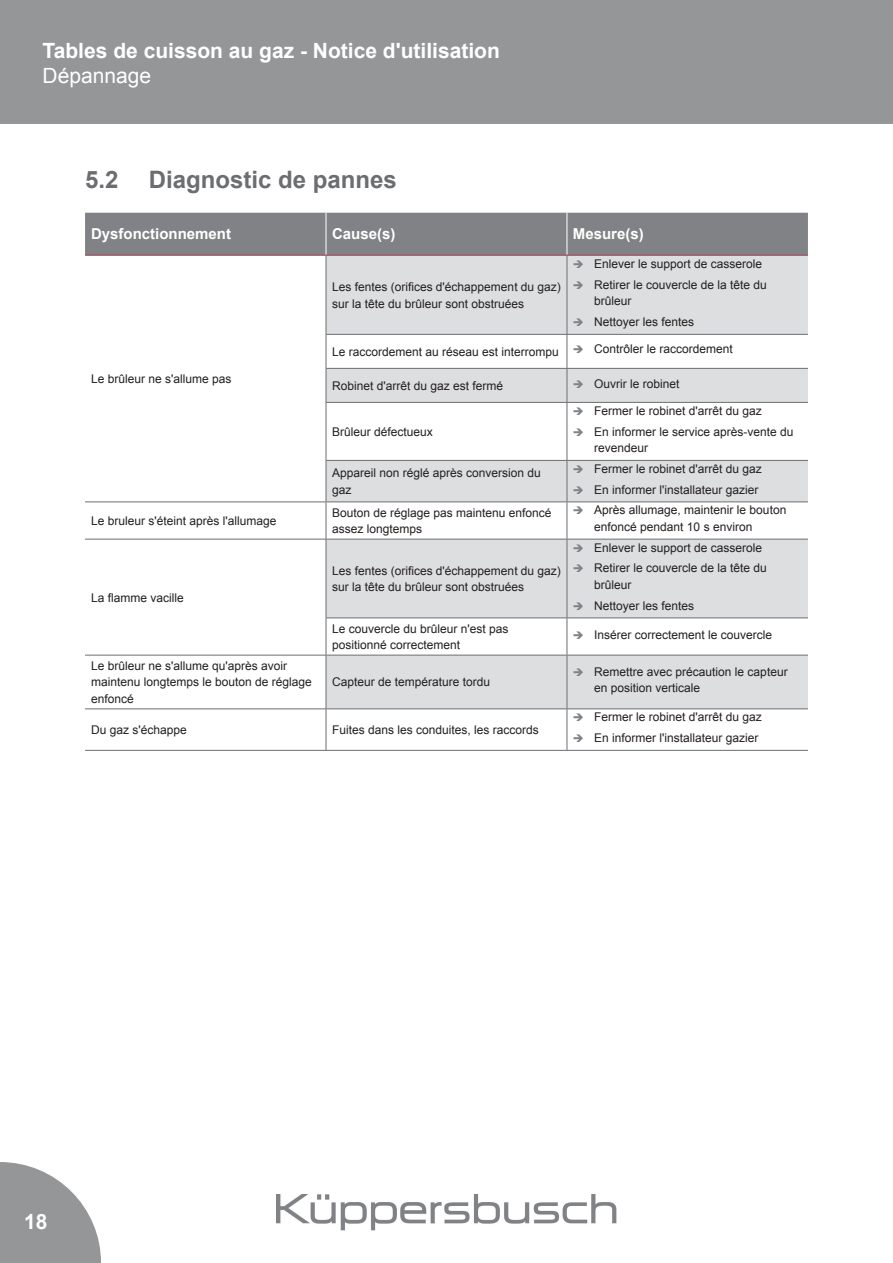
<style>
.page{position:relative;width:893px;height:1263px;background:#fff}
.page>*{position:absolute;margin:0;border:0;box-sizing:border-box;transform-origin:0 0}
.t1{font:700 24px "Arial";color:#6c6d70}
.t2{font:700 21px "Arial";color:#fff}
.t3{font:21px "Arial";color:#fff}
.t4{font:700 15px "Arial";color:#fff}
.t5{font:12px/16.5px "Arial";color:#231f20}
</style>
<div class="page">
<svg style="left:0;top:1162px;width:101px;height:101px"></svg>
<div style="left:0;top:0;width:893px;height:124px;background:#949697"></div>
<img style="left:277px;top:1194px;width:339px;height:36px">
<svg style="left:85px;top:268px;width:241px;height:482px"></svg>
<div style="left:327px;top:268px;width:481px;height:66px;background:#dddee0"></div>
<svg style="left:327px;top:335px;width:481px;height:415px;fill:#dddee0"></svg>
<hr style="left:326px;top:256px;width:1px;height:78px;background:#6c6d70">
<hr style="left:567px;top:256px;width:1px;height:78px;background:#6c6d70">
<hr style="left:326px;top:335px;width:1px;height:33px;background:#6c6d70">
<hr style="left:567px;top:335px;width:1px;height:33px;background:#6c6d70">
<hr style="left:326px;top:369px;width:1px;height:33px;background:#6c6d70">
<hr style="left:567px;top:369px;width:1px;height:33px;background:#6c6d70">
<hr style="left:326px;top:403px;width:1px;height:57px;background:#6c6d70">
<hr style="left:567px;top:403px;width:1px;height:57px;background:#6c6d70">
<hr style="left:326px;top:461px;width:1px;height:40px;background:#6c6d70">
<hr style="left:567px;top:461px;width:1px;height:40px;background:#6c6d70">
<hr style="left:326px;top:502px;width:1px;height:37px;background:#6c6d70">
<hr style="left:567px;top:502px;width:1px;height:37px;background:#6c6d70">
<hr style="left:326px;top:539px;width:1px;height:78px;background:#6c6d70">
<hr style="left:567px;top:539px;width:1px;height:78px;background:#6c6d70">
<hr style="left:326px;top:618px;width:1px;height:37px;background:#6c6d70">
<hr style="left:567px;top:618px;width:1px;height:37px;background:#6c6d70">
<hr style="left:326px;top:655px;width:1px;height:53px;background:#6c6d70">
<hr style="left:567px;top:655px;width:1px;height:53px;background:#6c6d70">
<hr style="left:326px;top:709px;width:1px;height:41px;background:#6c6d70">
<hr style="left:567px;top:709px;width:1px;height:41px;background:#6c6d70">
<hr style="left:85px;top:501px;width:241px;height:1px;background:#6c6d70">
<hr style="left:85px;top:539px;width:241px;height:1px;background:#6c6d70">
<hr style="left:85px;top:655px;width:241px;height:1px;background:#6c6d70">
<hr style="left:85px;top:708px;width:241px;height:1px;background:#6c6d70">
<hr style="left:85px;top:750px;width:241px;height:1px;background:#6c6d70">
<hr style="left:326px;top:334px;width:241px;height:1px;background:#6c6d70">
<hr style="left:567px;top:334px;width:241px;height:1px;background:#6c6d70">
<hr style="left:326px;top:368px;width:241px;height:1px;background:#6c6d70">
<hr style="left:567px;top:368px;width:241px;height:1px;background:#6c6d70">
<hr style="left:326px;top:402px;width:241px;height:1px;background:#6c6d70">
<hr style="left:567px;top:402px;width:241px;height:1px;background:#6c6d70">
<hr style="left:326px;top:460px;width:241px;height:1px;background:#6c6d70">
<hr style="left:567px;top:460px;width:241px;height:1px;background:#6c6d70">
<hr style="left:326px;top:501px;width:241px;height:1px;background:#6c6d70">
<hr style="left:567px;top:501px;width:241px;height:1px;background:#6c6d70">
<hr style="left:326px;top:539px;width:241px;height:1px;background:#6c6d70">
<hr style="left:567px;top:539px;width:241px;height:1px;background:#6c6d70">
<hr style="left:326px;top:617px;width:241px;height:1px;background:#6c6d70">
<hr style="left:567px;top:617px;width:241px;height:1px;background:#6c6d70">
<hr style="left:326px;top:655px;width:241px;height:1px;background:#6c6d70">
<hr style="left:567px;top:655px;width:241px;height:1px;background:#6c6d70">
<hr style="left:326px;top:708px;width:241px;height:1px;background:#6c6d70">
<hr style="left:567px;top:708px;width:241px;height:1px;background:#6c6d70">
<hr style="left:326px;top:750px;width:241px;height:1px;background:#6c6d70">
<hr style="left:567px;top:750px;width:241px;height:1px;background:#6c6d70">
<svg style="left:85px;top:213px;width:723px;height:55px;background:#99979a"></svg>
<svg style="left:574px;top:281px;width:9px;height:8px"></svg>
<svg style="left:574px;top:318px;width:9px;height:8px"></svg>
<svg style="left:574px;top:346px;width:9px;height:7px"></svg>
<svg style="left:574px;top:380px;width:9px;height:7px"></svg>
<svg style="left:574px;top:407px;width:9px;height:8px"></svg>
<svg style="left:574px;top:428px;width:9px;height:8px"></svg>
<svg style="left:574px;top:465px;width:9px;height:8px"></svg>
<svg style="left:574px;top:486px;width:9px;height:8px"></svg>
<svg style="left:574px;top:507px;width:9px;height:7px"></svg>
<svg style="left:574px;top:544px;width:9px;height:8px"></svg>
<svg style="left:574px;top:565px;width:9px;height:7px"></svg>
<svg style="left:574px;top:602px;width:9px;height:8px"></svg>
<svg style="left:574px;top:631px;width:9px;height:8px"></svg>
<svg style="left:574px;top:668px;width:9px;height:8px"></svg>
<svg style="left:574px;top:714px;width:9px;height:7px"></svg>
<svg style="left:574px;top:734px;width:9px;height:8px"></svg>
<h2 class="t2" style="left:43px;top:36px;width:459px">Tables de cuisson au gaz - Notice d'utilisation</h2>
<h2 class="t3" style="left:43px;top:61px;width:110px">Dépannage</h2>
<h1 class="t1" style="left:85px;top:162px;width:35px">5.2</h1>
<h1 class="t1" style="left:149px;top:162px;width:250px">Diagnostic de pannes</h1>
<p class="t4" style="left:91px;top:224px;width:142px">Dysfonctionnement</p>
<p class="t4" style="left:332px;top:224px;width:65px">Cause(s)</p>
<p class="t4" style="left:573px;top:224px;width:72px">Mesure(s)</p>
<p class="t5" style="left:91px;top:371px;width:142px">Le brûleur ne s'allume pas</p>
<p class="t5" style="left:332px;top:279px;width:230px">Les fentes (orifices d'échappement du gaz) sur la tête du brûleur sont obstruées</p>
<p class="t5" style="left:594px;top:253px;width:174px;line-height:20.7px">Enlever le support de casserole<br>Retirer le couvercle de la tête du</p>
<p class="t5" style="left:594px;top:291px;width:102px;line-height:20.7px">brûleur<br>Nettoyer les fentes</p>
<p class="t5" style="left:332px;top:343px;width:228px">Le raccordement au réseau est interrompu</p>
<p class="t5" style="left:594px;top:341px;width:140px">Contrôler le raccordement</p>
<p class="t5" style="left:332px;top:377px;width:173px">Robinet d'arrêt du gaz est fermé</p>
<p class="t5" style="left:594px;top:375px;width:87px">Ouvrir le robinet</p>
<p class="t5" style="left:332px;top:423px;width:102px">Brûleur défectueux</p>
<p class="t5" style="left:594px;top:400px;width:201px;line-height:20.7px">Fermer le robinet d'arrêt du gaz<br>En informer le service après-vente du</p>
<p class="t5" style="left:594px;top:440px;width:56px">revendeur</p>
<p class="t5" style="left:332px;top:465px;width:210px">Appareil non réglé après conversion du gaz</p>
<p class="t5" style="left:594px;top:458px;width:169px;line-height:20.7px">Fermer le robinet d'arrêt du gaz<br>En informer l'installateur gazier</p>
<p class="t5" style="left:91px;top:512px;width:187px">Le bruleur s'éteint après l'allumage</p>
<p class="t5" style="left:332px;top:504px;width:221px">Bouton de réglage pas maintenu enfoncé assez longtemps</p>
<p class="t5" style="left:594px;top:502px;width:194px">Après allumage, maintenir le bouton enfoncé pendant 10 s environ</p>
<p class="t5" style="left:91px;top:589px;width:94px">La flamme vacille</p>
<p class="t5" style="left:91px;top:657px;width:222px">Le brûleur ne s'allume qu'après avoir maintenu longtemps le bouton de réglage enfoncé</p>
<p class="t5" style="left:332px;top:562px;width:230px">Les fentes (orifices d'échappement du gaz) sur la tête du brûleur sont obstruées</p>
<p class="t5" style="left:594px;top:537px;width:174px;line-height:20.7px">Enlever le support de casserole<br>Retirer le couvercle de la tête du</p>
<p class="t5" style="left:594px;top:574px;width:102px;line-height:20.7px">brûleur<br>Nettoyer les fentes</p>
<p class="t5" style="left:332px;top:620px;width:178px">Le couvercle du brûleur n'est pas positionné correctement</p>
<p class="t5" style="left:594px;top:626px;width:180px">Insérer correctement le couvercle</p>
<p class="t5" style="left:332px;top:674px;width:160px">Capteur de température tordu</p>
<p class="t5" style="left:594px;top:663px;width:195px">Remettre avec précaution le capteur en position verticale</p>
<p class="t5" style="left:91px;top:721px;width:97px">Du gaz s'échappe</p>
<p class="t5" style="left:332px;top:721px;width:208px">Fuites dans les conduites, les raccords</p>
<p class="t5" style="left:594px;top:707px;width:169px;line-height:20.7px">Fermer le robinet d'arrêt du gaz<br>En informer l'installateur gazier</p>
<h2 class="t2" style="left:24px;top:1206px;width:25px">18</h2>
</div>
